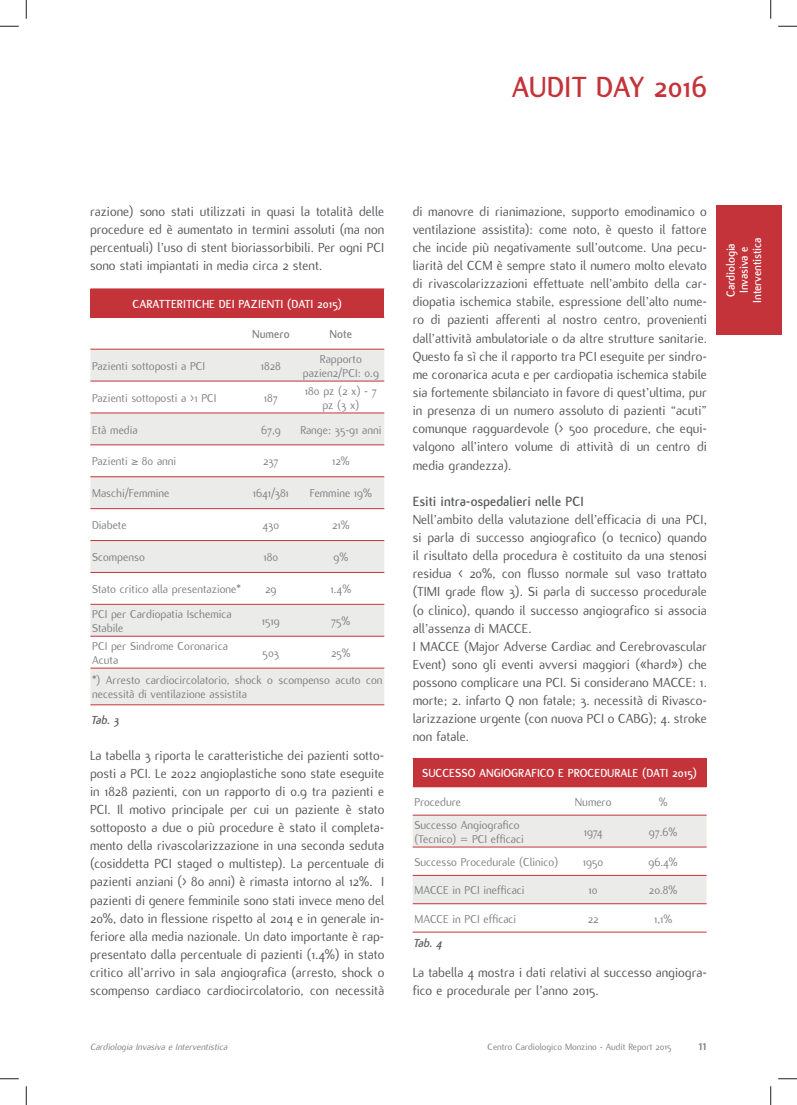
<style>
.page{position:relative;width:797px;height:1105px;background:#fff}
.page>*{position:absolute;margin:0;border:0;box-sizing:border-box;transform-origin:0 0}
.t1{font:700 31.25px "Flux";color:#c5333a}
.t2{font:700 15px "Flux";color:#808285}
.t3{font:14.38px/18.1px "Flux";color:#58595b;text-align:justify}
.t4{font:700 14.38px "Flux";color:#58595b}
.t5{font:12.5px/13.8px "Flux";color:#808285}
.t6{font:700 12.5px/13.1px "Flux";color:#fff;text-align:center}
.t7{font:700 12.5px "Flux";color:#808285}
.t8{font:italic 700 12.5px "Flux";letter-spacing:-.045em;color:#58595b}
.t9{font:10px "Flux";color:#808285}
.t10{font:italic 10px "Flux";color:#808285}
</style>
<div class="page">
<div style="left:90px;top:289px;width:294px;height:28px;background:#c5333a"></div>
<svg style="left:90px;top:350px;width:294px;height:354px;fill:#ebebe9"></svg>
<hr style="left:90px;top:317px;width:294px;height:1px;background:#c5333a">
<hr style="left:90px;top:349px;width:294px;height:1px;background:#c5333a">
<hr style="left:90px;top:381px;width:294px;height:1px;background:#c5333a">
<hr style="left:90px;top:413px;width:294px;height:1px;background:#c5333a">
<hr style="left:90px;top:444px;width:294px;height:1px;background:#c5333a">
<hr style="left:90px;top:476px;width:294px;height:1px;background:#c5333a">
<hr style="left:90px;top:508px;width:294px;height:1px;background:#c5333a">
<hr style="left:90px;top:540px;width:294px;height:1px;background:#c5333a">
<hr style="left:90px;top:572px;width:294px;height:1px;background:#c5333a">
<hr style="left:90px;top:604px;width:294px;height:1px;background:#c5333a">
<hr style="left:90px;top:636px;width:294px;height:1px;background:#c5333a">
<hr style="left:90px;top:668px;width:294px;height:1px;background:#c5333a">
<hr style="left:90px;top:704px;width:294px;height:1px;background:#c5333a">
<div style="left:412px;top:758px;width:294px;height:29px;background:#c5333a"></div>
<svg style="left:412px;top:816px;width:294px;height:87px"></svg>
<hr style="left:412px;top:815px;width:294px;height:1px;background:#c5333a">
<hr style="left:412px;top:847px;width:294px;height:1px;background:#c5333a">
<hr style="left:412px;top:875px;width:294px;height:1px;background:#c5333a">
<hr style="left:412px;top:903px;width:294px;height:1px;background:#c5333a">
<hr style="left:412px;top:932px;width:294px;height:1px;background:#c5333a">
<div style="left:715px;top:205px;width:66px;height:130px;background:#c5333a"></div>
<svg style="left:0;top:25px;width:19px;height:2px"></svg>
<svg style="left:778px;top:25px;width:19px;height:2px"></svg>
<svg style="left:0;top:1078px;width:19px;height:1px"></svg>
<svg style="left:778px;top:1078px;width:19px;height:1px"></svg>
<svg style="left:25px;top:0;width:2px;height:19px"></svg>
<svg style="left:25px;top:1086px;width:2px;height:19px"></svg>
<svg style="left:770px;top:0;width:1px;height:19px"></svg>
<svg style="left:770px;top:1086px;width:1px;height:19px"></svg>
<h1 class="t1" style="left:512px;top:74px;width:196px">AUDIT DAY 2016</h1>
<p class="t3" style="left:90px;top:203px;width:296px">razione) sono stati utilizzati in quasi la totalità delle procedure ed è aumentato in termini assoluti (ma non percentuali) l’uso di stent bioriassorbibili. Per ogni PCI sono stati impiantati in media circa 2 stent.</p>
<p class="t6" style="left:133px;top:298px;width:211px">CARATTERITICHE DEI PAZIENTI (DATI 2015)</p>
<p class="t7" style="left:252px;top:329px;width:39px">Numero</p>
<p class="t7" style="left:329px;top:329px;width:24px">Note</p>
<p class="t5" style="left:92px;top:360px;width:115px">Pazienti sottoposti a PCI</p>
<p class="t5" style="left:261px;top:360px;width:22px">1828</p>
<p class="t5" style="left:303px;top:353px;width:78px;text-align:center">Rapporto pazien2/PCI: 0.9</p>
<p class="t5" style="left:92px;top:392px;width:126px">Pazienti sottoposti a &gt;1 PCI</p>
<p class="t5" style="left:264px;top:392px;width:15px">187</p>
<p class="t5" style="left:305px;top:385px;width:73px;text-align:center">180 pz (2 x) - 7 pz (3 x)</p>
<p class="t5" style="left:92px;top:424px;width:47px">Età media</p>
<p class="t5" style="left:261px;top:424px;width:21px">67,9</p>
<p class="t5" style="left:300px;top:424px;width:83px">Range: 35-91 anni</p>
<p class="t5" style="left:92px;top:456px;width:86px">Pazienti ≥ 80 anni</p>
<p class="t5" style="left:263px;top:456px;width:17px">237</p>
<p class="t5" style="left:332px;top:456px;width:19px">12%</p>
<p class="t5" style="left:92px;top:487px;width:79px">Maschi/Femmine</p>
<p class="t5" style="left:253px;top:487px;width:38px">1641/381</p>
<p class="t5" style="left:310px;top:487px;width:64px">Femmine 19%</p>
<p class="t5" style="left:92px;top:519px;width:36px">Diabete</p>
<p class="t5" style="left:262px;top:519px;width:18px">430</p>
<p class="t5" style="left:332px;top:519px;width:19px">21%</p>
<p class="t5" style="left:92px;top:551px;width:54px">Scompenso</p>
<p class="t5" style="left:263px;top:551px;width:16px">180</p>
<p class="t5" style="left:333px;top:551px;width:16px">9%</p>
<p class="t5" style="left:92px;top:583px;width:150px">Stato critico alla presentazione*</p>
<p class="t5" style="left:265px;top:583px;width:13px">29</p>
<p class="t5" style="left:330px;top:583px;width:22px">1.4%</p>
<p class="t5" style="left:92px;top:608px;width:141px">PCI per Cardiopatia Ischemica<br>Stabile</p>
<p class="t5" style="left:262px;top:615px;width:19px">1519</p>
<p class="t5" style="left:331px;top:615px;width:21px">75%</p>
<p class="t5" style="left:92px;top:640px;width:137px">PCI per Sindrome Coronarica<br>Acuta</p>
<p class="t5" style="left:263px;top:647px;width:18px">503</p>
<p class="t5" style="left:92px;top:640px;width:292px;line-height:27.4px;text-indent:239px">25%<br>*) Arresto cardiocircolatorio, shock o scompenso acuto con</p>
<p class="t5" style="left:92px;top:688px;width:156px">necessità di ventilazione assistita</p>
<p class="t8" style="left:90px;top:714px;width:30px">Tab. 3</p>
<p class="t3" style="left:90px;top:747px;width:296px">La tabella 3 riporta le caratteristiche dei pazienti sotto&shy;posti a PCI. Le 2022 angioplastiche sono state eseguite in 1828 pazienti, con un rapporto di 0.9 tra pazienti e PCI. Il motivo principale per cui un paziente è stato sottoposto a due o più procedure è stato il completa&shy;mento della rivascolarizzazione in una seconda seduta (cosiddetta PCI staged o multistep). La percentuale di pazienti anziani (&gt; 80 anni) è rimasta intorno al 12%. I pazienti di genere femminile sono stati invece meno del 20%, dato in flessione rispetto al 2014 e in generale in&shy;feriore alla media nazionale. Un dato importante è rap&shy;presentato dalla percentuale di pazienti (1.4%) in stato critico all’arrivo in sala angiografica (arresto, shock o scompenso cardiaco cardiocircolatorio, con necessità</p>
<p class="t10" style="left:90px;top:1042px;width:139px">Cardiologia Invasiva e Interventistica</p>
<p class="t3" style="left:412px;top:203px;width:296px">di manovre di rianimazione, supporto emodinamico o ventilazione assistita): come noto, è questo il fattore che incide più negativamente sull’outcome. Una pecu&shy;liarità del CCM è sempre stato il numero molto elevato di rivascolarizzazioni effettuate nell’ambito della car&shy;diopatia ischemica stabile, espressione dell’alto nume&shy;ro di pazienti afferenti al nostro centro, provenienti dall’attività ambulatoriale o da altre strutture sanitarie.<br>Questo fa sì che il rapporto tra PCI eseguite per sindro&shy;me coronarica acuta e per cardiopatia ischemica stabile sia fortemente sbilanciato in favore di quest’ultima, pur in presenza di un numero assoluto di pazienti “acuti” comunque ragguardevole (&gt; 500 procedure, che equi&shy;valgono all’intero volume di attività di un centro di media grandezza).</p>
<p class="t4" style="left:412px;top:495px;width:172px">Esiti intra-ospedalieri nelle PCI</p>
<p class="t3" style="left:412px;top:511px;width:296px;text-align:left">Nell’ambito della valutazione dell’efficacia di una PCI, si parla di successo angiografico (o tecnico) quando il risultato della procedura è costituito da una stenosi residua &lt; 20%, con flusso normale sul vaso trattato (TIMI grade flow 3). Si parla di successo procedurale (o clinico), quando il successo angiografico si associa all’assenza di MACCE.<br>I MACCE (Major Adverse Cardiac and Cerebrovascular Event) sono gli eventi avversi maggiori («hard») che possono complicare una PCI. Si considerano MACCE: 1. morte; 2. infarto Q non fatale; 3. necessità di Rivasco&shy;larizzazione urgente (con nuova PCI o CABG); 4. stroke non fatale.</p>
<p class="t6" style="left:422px;top:768px;width:276px">SUCCESSO ANGIOGRAFICO E PROCEDURALE (DATI 2015)</p>
<p class="t5" style="left:414px;top:796px;width:48px">Procedure</p>
<p class="t5" style="left:575px;top:796px;width:38px">Numero</p>
<p class="t5" style="left:658px;top:796px;width:10px">%</p>
<p class="t5" style="left:414px;top:819px;width:111px">Successo Angiografico (Tecnico) = PCI efficaci</p>
<p class="t5" style="left:583px;top:826px;width:20px">1974</p>
<p class="t5" style="left:649px;top:826px;width:30px">97.6%</p>
<p class="t5" style="left:414px;top:856px;width:145px">Successo Procedurale (Clinico)</p>
<p class="t5" style="left:583px;top:856px;width:22px">1950</p>
<p class="t5" style="left:648px;top:856px;width:31px">96.4%</p>
<p class="t5" style="left:414px;top:884px;width:112px">MACCE in PCI inefficaci</p>
<p class="t5" style="left:588px;top:884px;width:11px">10</p>
<p class="t5" style="left:649px;top:884px;width:30px">20.8%</p>
<p class="t5" style="left:414px;top:913px;width:103px">MACCE in PCI efficaci</p>
<p class="t5" style="left:587px;top:913px;width:12px">22</p>
<p class="t5" style="left:654px;top:913px;width:20px">1,1%</p>
<p class="t8" style="left:412px;top:938px;width:31px">Tab. 4</p>
<p class="t3" style="left:412px;top:964px;width:296px">La tabella 4 mostra i dati relativi al successo angiogra&shy;fico e procedurale per l’anno 2015.</p>
<p class="t9" style="left:487px;top:1042px;width:185px">Centro Cardiologico Monzino - Audit Report 2015</p>
<p class="t2" style="left:698px;top:1039px;width:10px">11</p>
<p class="t6" style="left:725px;top:303px;width:67px;rotate:-90deg">Cardiologia<br>Invasiva e<br>Interventistica</p>
</div>
